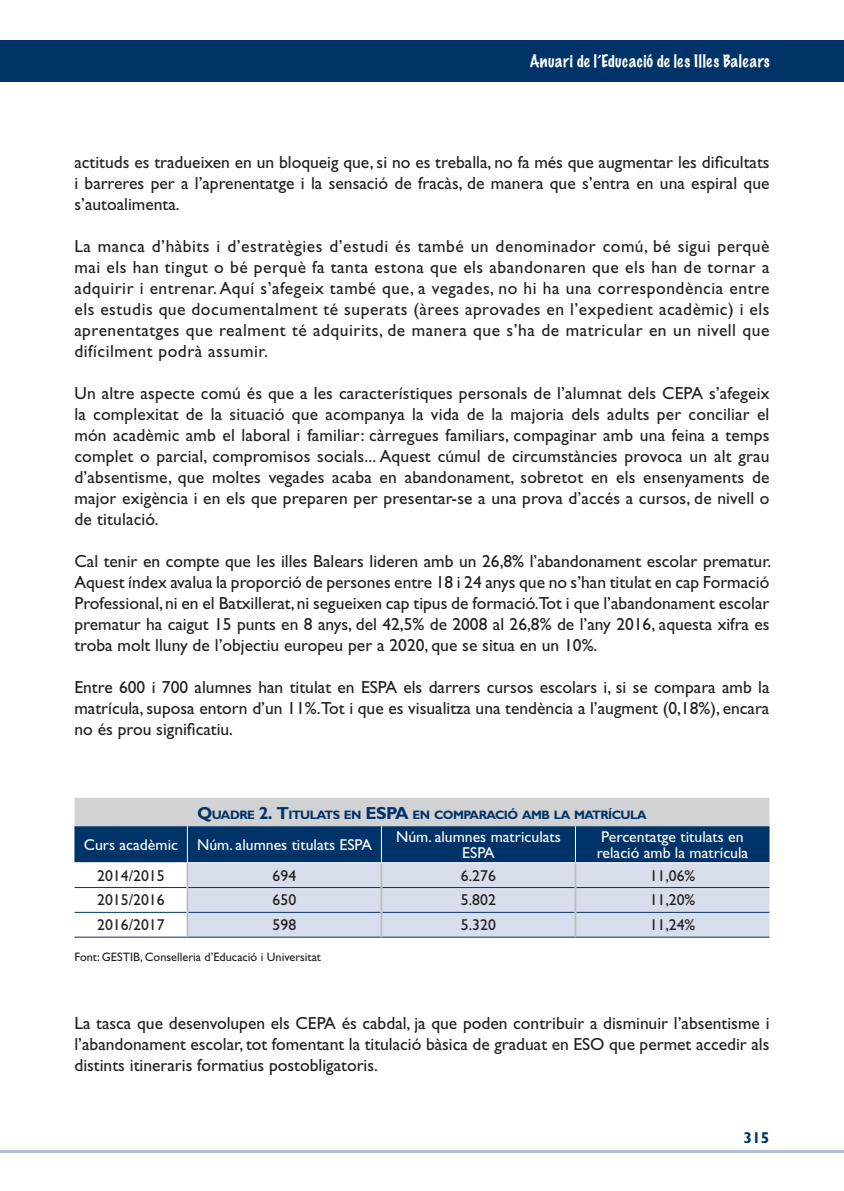
<style>
.page{position:relative;width:844px;height:1191px;background:#fff}
.page>*{position:absolute;margin:0;border:0;box-sizing:border-box;transform-origin:0 0}
.t1{font:17.5px/21px "Gill Sans Std";color:#231f20;text-align:justify}
.t2{font:15.75px/15.8px "Gill Sans Std";color:#fff;text-align:center}
.t3{font:15.75px "Gill Sans Std";color:#231f20}
.t4{font:100 15.75px "Marker Felt";letter-spacing:.03em;color:#fff}
.t5{font:700 15.75px "Gill Sans Std";color:#003367}
.t6{font:700 12.25px "Gill Sans Std";letter-spacing:-.045em;color:#003367}
.t7{font:12.25px "Gill Sans Std";color:#231f20}
.s1{font-size:17.5px}
</style>
<div class="page">
<div style="left:0;top:40px;width:843px;height:42px;background:#003367"></div>
<hr style="left:0;top:1150px;width:843px;height:2px;background:#b4bed5">
<div style="left:74px;top:797px;width:695px;height:32px;background:#d1d2d4"></div>
<div style="left:74px;top:826px;width:695px;height:36px;background:#003367"></div>
<div style="left:188px;top:863px;width:581px;height:73px;background:#d7ddea"></div>
<hr style="left:74px;top:887px;width:112px;height:1px;background:#003367">
<hr style="left:188px;top:887px;width:192px;height:1px;background:#003367">
<hr style="left:382px;top:887px;width:192px;height:1px;background:#003367">
<hr style="left:576px;top:887px;width:193px;height:1px;background:#003367">
<hr style="left:74px;top:912px;width:112px;height:1px;background:#003367">
<hr style="left:188px;top:912px;width:192px;height:1px;background:#003367">
<hr style="left:382px;top:912px;width:192px;height:1px;background:#003367">
<hr style="left:576px;top:912px;width:193px;height:1px;background:#003367">
<hr style="left:74px;top:936px;width:113px;height:1px;background:#003367">
<hr style="left:187px;top:936px;width:194px;height:1px;background:#003367">
<hr style="left:381px;top:936px;width:194px;height:1px;background:#003367">
<hr style="left:575px;top:936px;width:194px;height:1px;background:#003367">
<hr style="left:187px;top:826px;width:1px;height:36px;background:#fff">
<hr style="left:381px;top:826px;width:1px;height:36px;background:#fff">
<hr style="left:575px;top:826px;width:1px;height:36px;background:#fff">
<hr style="left:186px;top:863px;width:2px;height:24px;background:#bcbdc0">
<hr style="left:380px;top:863px;width:2px;height:24px;background:#bcbdc0">
<hr style="left:574px;top:863px;width:2px;height:24px;background:#bcbdc0">
<hr style="left:186px;top:887px;width:2px;height:25px;background:#bcbdc0">
<hr style="left:380px;top:887px;width:2px;height:25px;background:#bcbdc0">
<hr style="left:574px;top:887px;width:2px;height:25px;background:#bcbdc0">
<hr style="left:186px;top:912px;width:2px;height:24px;background:#bcbdc0">
<hr style="left:380px;top:912px;width:2px;height:24px;background:#bcbdc0">
<hr style="left:574px;top:912px;width:2px;height:24px;background:#bcbdc0">
<p class="t4" style="left:529px;top:49px;width:241px">Anuari de l’Educació de les Illes Balears</p>
<p class="t1" style="left:74px;top:152px;width:696px">actituds es tradueixen en un bloqueig que, si no es treballa, no fa més que augmentar les dificultats i barreres per a l’aprenentatge i la sensació de fracàs, de manera que s’entra en una espiral que s’autoalimenta.</p>
<p class="t1" style="left:74px;top:236px;width:696px">La manca d’hàbits i d’estratègies d’estudi és també un denominador comú, bé sigui perquè mai els han tingut o bé perquè fa tanta estona que els abandonaren que els han de tornar a adquirir i entrenar. Aquí s’afegeix també que, a vegades, no hi ha una correspondència entre els estudis que documentalment té superats (àrees aprovades en l’expedient acadèmic) i els aprenentatges que realment té adquirits, de manera que s’ha de matricular en un nivell que difícilment podrà assumir.</p>
<p class="t1" style="left:74px;top:383px;width:696px">Un altre aspecte comú és que a les característiques personals de l’alumnat dels CEPA s’afegeix la complexitat de la situació que acompanya la vida de la majoria dels adults per conciliar el món acadèmic amb el laboral i familiar: càrregues familiars, compaginar amb una feina a temps complet o parcial, compromisos socials... Aquest cúmul de circumstàncies provoca un alt grau d’absentisme, que moltes vegades acaba en abandonament, sobretot en els ensenyaments de major exigència i en els que preparen per presentar-se a una prova d’accés a cursos, de nivell o de titulació.</p>
<p class="t1" style="left:74px;top:551px;width:698px">Cal tenir en compte que les illes Balears lideren amb un 26,8% l’abandonament escolar prematur.<br>Aquest índex avalua la proporció de persones entre 18 i 24 anys que no s’han titulat en cap Formació Professional, ni en el Batxillerat, ni segueixen cap tipus de formació.Tot i que l’abandonament escolar prematur ha caigut 15 punts en 8 anys, del 42,5% de 2008 al 26,8% de l’any 2016, aquesta xifra es troba molt lluny de l’objectiu europeu per a 2020, que se situa en un 10%.</p>
<p class="t1" style="left:74px;top:677px;width:696px">Entre 600 i 700 alumnes han titulat en ESPA els darrers cursos escolars i, si se compara amb la matrícula, suposa entorn d’un 11%.Tot i que es visualitza una tendència a l’augment (0,18%), encara no és prou significatiu.</p>
<p class="t6" style="left:197px;top:808px;width:451px"><span class="s1">Q</span>UADRE <span class="s1">2. T</span>ITULATS EN <span class="s1">ESPA</span> EN COMPARACIÓ AMB LA MATRÍCULA</p>
<p class="t2" style="left:84px;top:836px;width:289px">Curs acadèmic Núm. alumnes titulats ESPA</p>
<p class="t2" style="left:396px;top:829px;width:166px">Núm. alumnes matriculats<br>ESPA</p>
<p class="t2" style="left:596px;top:829px;width:153px;text-align:left">Percentatge titulats en relació amb la matrícula</p>
<p class="t3" style="left:97px;top:866px;width:69px">2014/2015</p>
<p class="t3" style="left:272px;top:866px;width:25px">694</p>
<p class="t3" style="left:461px;top:866px;width:36px">6.276</p>
<p class="t3" style="left:649px;top:866px;width:47px">11,06%</p>
<p class="t3" style="left:97px;top:891px;width:69px">2015/2016</p>
<p class="t3" style="left:272px;top:891px;width:25px">650</p>
<p class="t3" style="left:461px;top:891px;width:36px">5.802</p>
<p class="t3" style="left:649px;top:891px;width:47px">11,20%</p>
<p class="t3" style="left:97px;top:915px;width:69px">2016/2017</p>
<p class="t3" style="left:272px;top:915px;width:25px">598</p>
<p class="t3" style="left:461px;top:915px;width:36px">5.320</p>
<p class="t3" style="left:649px;top:915px;width:47px">11,24%</p>
<p class="t7" style="left:74px;top:950px;width:248px">Font: GESTIB, Conselleria d’Educació i Universitat</p>
<p class="t1" style="left:74px;top:1013px;width:696px">La tasca que desenvolupen els CEPA és cabdal, ja que poden contribuir a disminuir l’absentisme i l’abandonament escolar, tot fomentant la titulació bàsica de graduat en ESO que permet accedir als distints itineraris formatius postobligatoris.</p>
<p class="t5" style="left:743px;top:1128px;width:28px">315</p>
</div>
